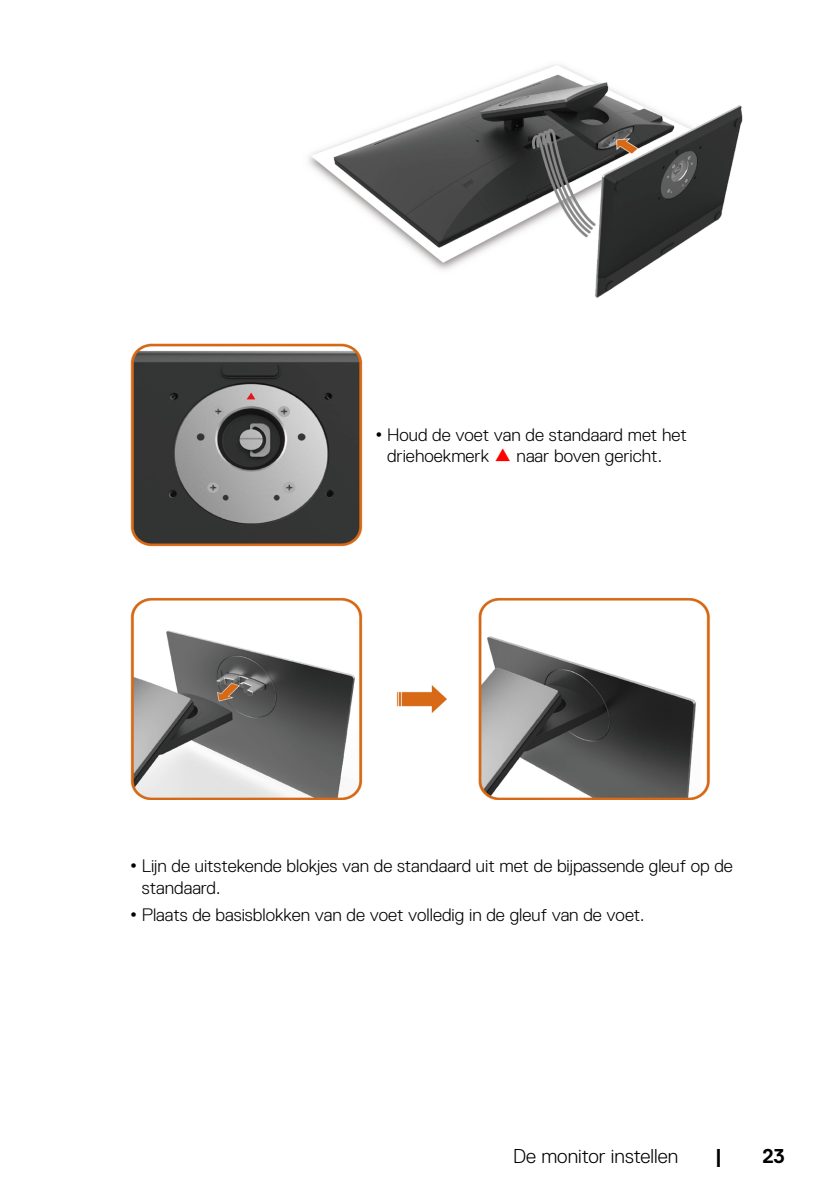
<style>
.page{position:relative;width:840px;height:1191px;background:#fff}
.page>*{position:absolute;margin:0;border:0;box-sizing:border-box;transform-origin:0 0}
.t1{font:300 20px "Dell Replica";color:#000}
.t2{font:700 20px "Dell Replica";color:#000}
.t3{font:300 18px/21.6px "Dell Replica";color:#000}
.s1{font-family:"Arial";font-weight:400}
.s2{font-family:"Adobe Song Std";color:#f00}
</style>
<div class="page">
<img style="left:130px;top:64px;width:613px;height:735px">
<p class="t3" style="left:387px;top:423px;width:301px;text-indent:-11px"><span class="s1">•</span> Houd de voet van de standaard met het driehoekmerk <span class="s2">▲</span> naar boven gericht.</p>
<p class="t3" style="left:142px;top:855px;width:592px;text-indent:-11px"><span class="s1">•</span> Lijn de uitstekende blokjes van de standaard uit met de bijpassende gleuf op de standaard.</p>
<p class="t3" style="left:130px;top:904px;width:515px"><span class="s1">•</span> Plaats de basisblokken van de voet volledig in de gleuf van de voet.</p>
<p class="t1" style="left:513px;top:1144px;width:166px">De monitor instellen</p>
<p class="t2" style="left:714px;top:1144px;width:9px">|</p>
<p class="t2" style="left:762px;top:1144px;width:24px">23</p>
</div>
